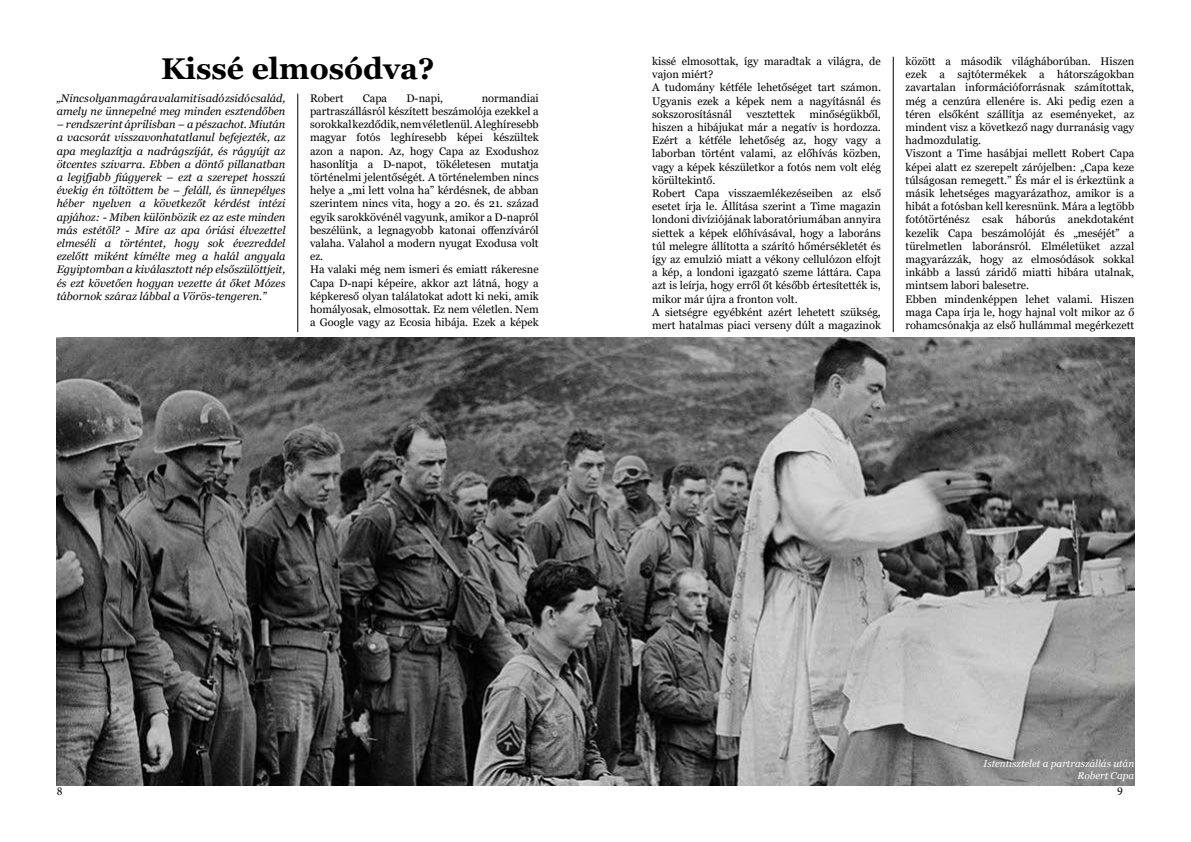
<style>
.page{position:relative;width:1191px;height:842px;background:#fff}
.page>*{position:absolute;margin:0;border:0;box-sizing:border-box;transform-origin:0 0}
.t1{font:700 30px "Georgia";color:#000}
.t2{font:12px "Minion Pro";color:#000}
.t3{font:11px/13.2px "Georgia";color:#000}
.t4{font:italic 11px/13.2px "Georgia";color:#000}
.t5{font:italic 10px/12px "Georgia";color:#fff;text-align:right}
</style>
<div class="page">
<img style="left:57px;top:337px;width:1077px;height:448px">
<hr style="left:297px;top:94px;width:1px;height:238px;background:#000">
<hr style="left:892px;top:57px;width:1px;height:275px;background:#000">
<h1 class="t1" style="left:161px;top:50px;width:275px">Kissé elmosódva?</h1>
<p class="t4" style="left:57px;top:92px;width:230px">„Nincs olyan magára valamit is adó zsidó család, amely ne ünnepelné meg minden esztendőben</p>
<p class="t4" style="left:57px;top:118px;width:230px;text-align:justify">– rendszerint áprilisban – a pészachot. Miután a vacsorát visszavonhatatlanul befejezték, az apa meglazítja a nadrágszíját, és rágyújt az ötcentes szivarra. Ebben a döntő pillanatban a legifjabb fiúgyerek – ezt a szerepet hosszú évekig én töltöttem be – feláll, és ünnepélyes héber nyelven a következőt kérdést intézi apjához: - Miben különbözik ez az este minden más estétől? - Mire az apa óriási élvezettel elmeséli a történtet, hogy sok évezreddel ezelőtt miként kímélte meg a halál angyala Egyiptomban a kiválasztott nép elsőszülöttjeit, és ezt követően hogyan vezette át őket Mózes tábornok száraz lábbal a Vörös-tengeren.”</p>
<p class="t3" style="left:310px;top:92px;width:230px;text-indent:172px">normandiai partraszállásról készített beszámolója ezekkel a sorokkal kezdődik, nem véletlenül. A leghíresebb magyar fotós leghíresebb képei készültek azon a napon. Az, hogy Capa az Exodushoz hasonlítja a D-napot, tökéletesen mutatja történelmi jelentőségét. A történelemben nincs helye a „mi lett volna ha” kérdésnek, de abban szerintem nincs vita, hogy a 20. és 21. század egyik sarokkövénél vagyunk, amikor a D-napról beszélünk, a legnagyobb katonai offenzíváról valaha. Valahol a modern nyugat Exodusa volt ez.<br>Ha valaki még nem ismeri és emiatt rákeresne Capa D-napi képeire, akkor azt látná, hogy a képkereső olyan találatokat adott ki neki, amik homályosak, elmosottak. Ez nem véletlen. Nem a Google vagy az Ecosia hibája. Ezek a képek</p>
<p class="t3" style="left:310px;top:92px;width:35px">Robert</p>
<p class="t3" style="left:363px;top:92px;width:26px">Capa</p>
<p class="t3" style="left:406px;top:92px;width:38px">D-napi,</p>
<p class="t3" style="left:652px;top:55px;width:230px">kissé elmosottak, így maradtak a világra, de vajon miért?<br>A tudomány kétféle lehetőséget tart számon.<br>Ugyanis ezek a képek nem a nagyításnál és sokszorosításnál</p>
<p class="t3" style="left:652px;top:108px;width:230px;text-indent:157px">minőségükből, hiszen a hibájukat már a negatív is hordozza.<br>Ezért a kétféle lehetőség az, hogy vagy a laborban történt valami, az előhívás közben, vagy a képek készületkor a fotós nem volt elég körültekintő.<br>Robert Capa visszaemlékezéseiben az első esetet írja le. Állítása szerint a Time magazin londoni divíziójának laboratóriumában annyira siettek a képek előhívásával, hogy a laboráns túl melegre állította a szárító hőmérsékletét és így az emulzió miatt a vékony cellulózon elfojt a kép, a londoni igazgató szeme láttára. Capa azt is leírja, hogy erről őt később értesítették is, mikor már újra a fronton volt.<br>A sietségre egyébként azért lehetett szükség, mert hatalmas piaci verseny dúlt a magazinok</p>
<p class="t3" style="left:746px;top:108px;width:50px">vesztettek</p>
<p class="t3" style="left:905px;top:55px;width:230px">között a második világháborúban. Hiszen ezek a sajtótermékek a hátországokban zavartalan információforrásnak számítottak, még a cenzúra ellenére is. Aki pedig ezen a téren elsőként szállítja az eseményeket, az mindent visz a következő nagy durranásig vagy hadmozdulatig.<br>Viszont a Time hasábjai mellett Robert Capa képei alatt ez szerepelt zárójelben: „Capa keze túlságosan remegett.” És már el is érkeztünk a másik lehetséges magyarázathoz, amikor is a hibát a fotósban kell keresnünk. Mára a legtöbb fotótörténész csak háborús anekdotaként kezelik Capa beszámolóját és „meséjét” a türelmetlen laboránsról. Elméletüket azzal magyarázzák, hogy az elmosódások sokkal inkább a lassú záridő miatti hibára utalnak, mintsem labori balesetre.<br>Ebben mindenképpen lehet valami. Hiszen maga Capa írja le, hogy hajnal volt mikor az ő rohamcsónakja az első hullámmal megérkezett</p>
<p class="t5" style="left:983px;top:758px;width:152px">Istentisztelet a partraszállás után<br>Robert Capa</p>
<p class="t2" style="left:57px;top:783px;width:7px">8</p>
<p class="t2" style="left:1117px;top:783px;width:7px">9</p>
</div>
